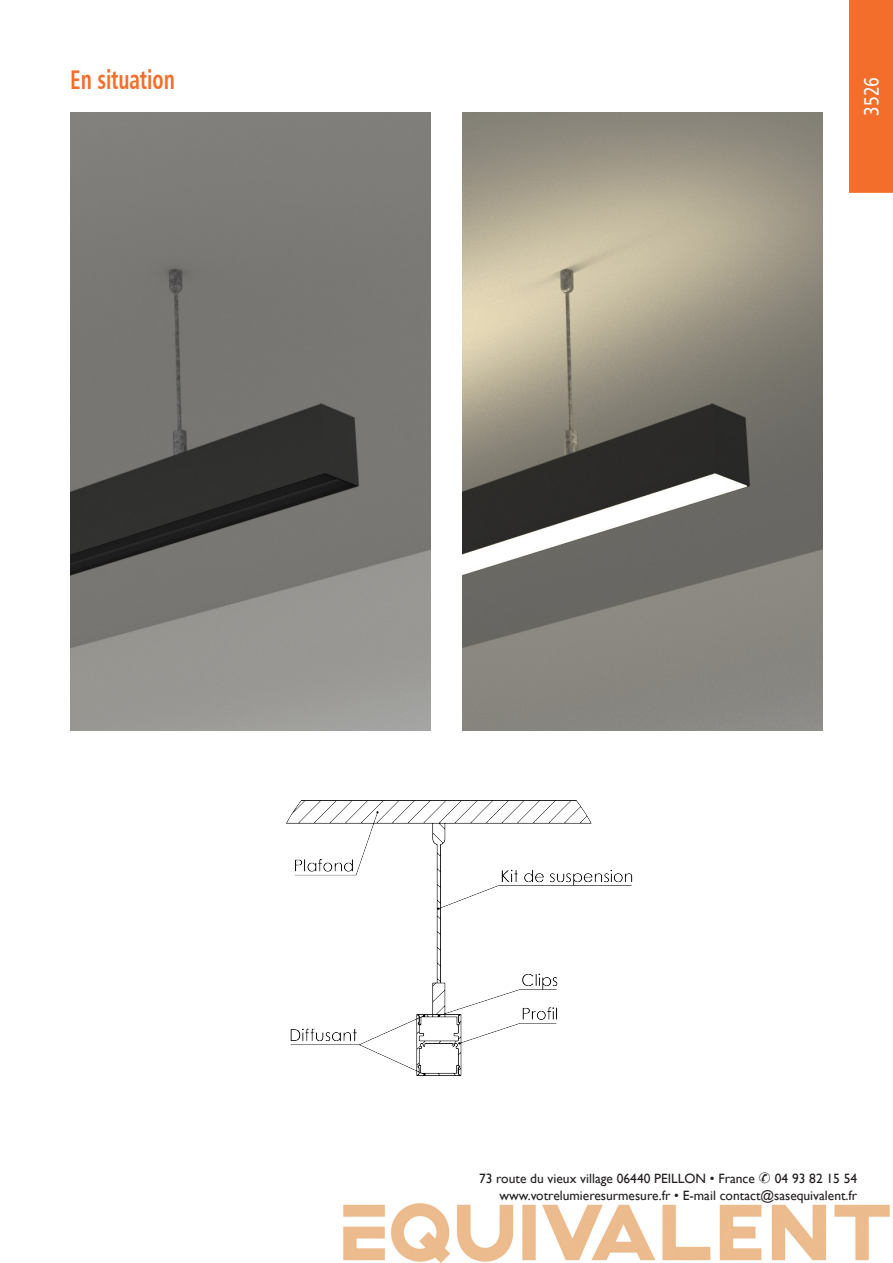
<style>
.page{position:relative;width:893px;height:1263px;background:#fff}
.page>*{position:absolute;margin:0;border:0;box-sizing:border-box;transform-origin:0 0}
.Sous-titre{font:27px "Humanist 777 BT Bold Condensed B";color:#f36e2a;scale:.8 1}
.Onglet{font:21px "Humanist 777 BT Roman B";color:#fff;scale:.8 1}
.Contact{font:13.5px "Gill Sans";color:#231f20}
</style>
<div class="page">
<img style="left:343px;top:1203px;width:547px;height:60px">
<div style="left:850px;top:1px;width:42px;height:191px;background:#f36e2a"></div>
<div style="left:849px;top:0;width:44px;height:193px;border:2px solid #f36e2a"></div>
<img style="left:70px;top:113px;width:361px;height:617px">
<img style="left:286px;top:800px;width:347px;height:276px">
<img style="left:462px;top:113px;width:361px;height:617px">
<p class="Sous-titre" style="left:70px;top:62px;width:133px">En situation</p>
<p class="Onglet" style="left:859px;top:116px;width:50px;rotate:-90deg">3526</p>
<p class="Contact" style="left:479px;top:1171px;width:380px">73 route du vieux village 06440 PEILLON • France ✆ 04 93 82 15 54</p>
<p class="Contact" style="left:499px;top:1187px;width:359px">www.votrelumieresurmesure.fr • E-mail contact@sasequivalent.fr</p>
</div>
